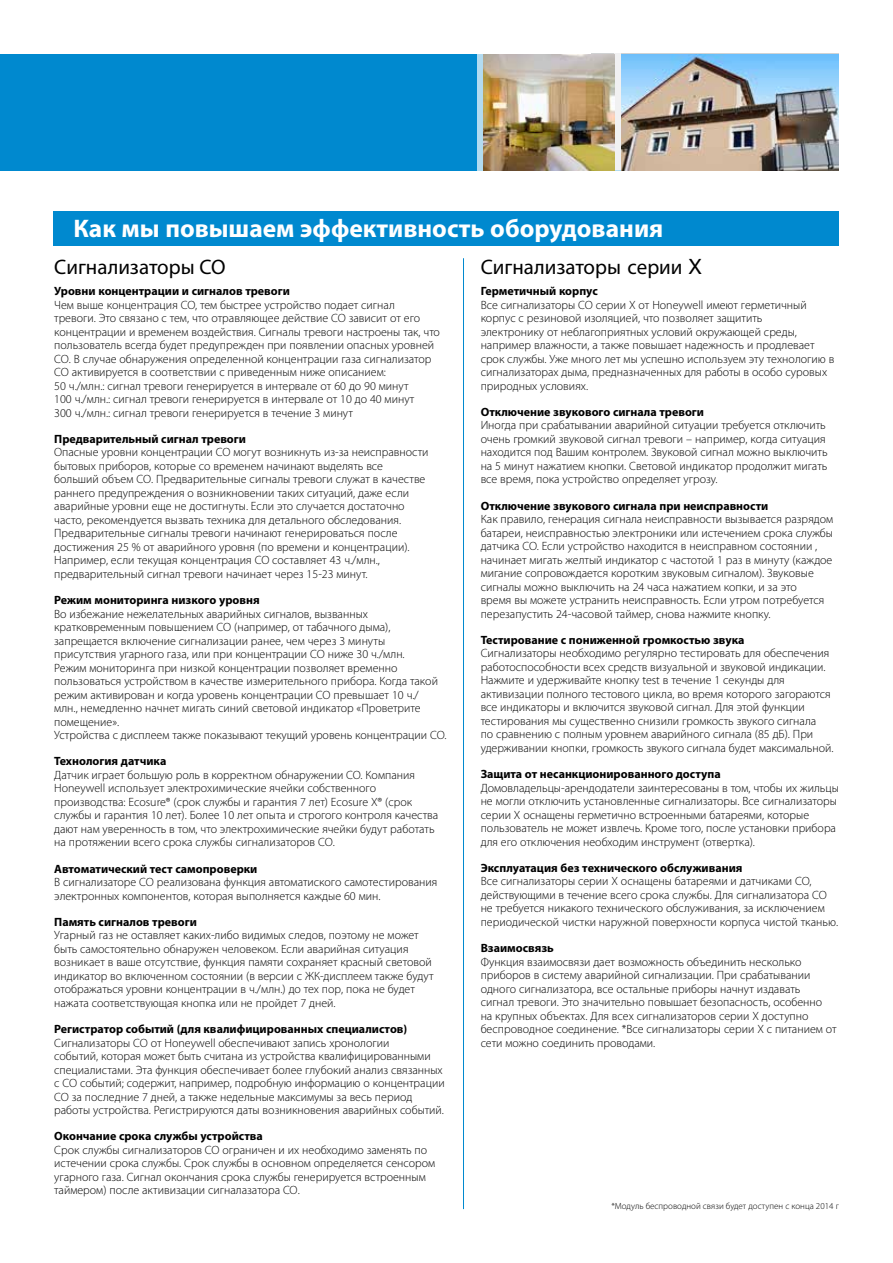
<style>
.page{position:relative;width:893px;height:1263px;background:#fff}
.page>*{position:absolute;margin:0;border:0;box-sizing:border-box;transform-origin:0 0}
.t1{font:700 25.5px "Myriad Pro";color:#fff}
.t2{font:21px "Myriad Pro";color:#000}
.t3{font:300 12px/13.5px "Myriad Pro";color:#000}
.t4{font:700 12px "Myriad Pro";color:#000}
.t5{font:300 9px "Myriad Pro";color:#000}
.s1{font-family:"Helvetica Neue LT"}
</style>
<div class="page">
<div style="left:0;top:54px;width:839px;height:116px;background:#0089cf"></div>
<div style="left:477px;top:54px;width:7px;height:118px;background:#b2dbf0"></div>
<div style="left:614px;top:51px;width:7px;height:121px;background:#f1f1f2"></div>
<div style="left:53px;top:212px;width:786px;height:34px;background:#0089cf"></div>
<hr style="left:463px;top:258px;width:1px;height:951px;background:#0089cf">
<img style="left:484px;top:54px;width:130px;height:116px">
<img style="left:621px;top:54px;width:218px;height:116px">
<h1 class="t1" style="left:73px;top:212px;width:591px">Как мы повышаем эффективность оборудования</h1>
<h2 class="t2" style="left:54px;top:254px;width:173px">Сигнализаторы CO</h2>
<h2 class="t2" style="left:481px;top:254px;width:223px">Сигнализаторы серии <span class="s1">X</span></h2>
<p class="t4" style="left:481px;top:283px;width:119px">Герметичный корпус</p>
<p class="t3" style="left:481px;top:298px;width:355px">Все сигнализаторы СО серии Х от Honeywell имеют герметичный корпус с резиновой изоляцией, что позволяет защитить<br>электронику от неблагоприятных условий окружающей среды, например влажности, а также повышает надежность и продлевает срок службы. Уже много лет мы успешно используем эту технологию в сигнализаторах дыма, предназначенных для работы в особо суровых природных условиях.</p>
<p class="t4" style="left:481px;top:404px;width:225px">Отключение звукового сигнала тревоги</p>
<p class="t3" style="left:481px;top:418px;width:348px">Иногда при срабатывании аварийной ситуации требуется отключить очень громкий звуковой сигнал тревоги – например, когда ситуация находится под Вашим контролем. Звуковой сигнал можно выключить на 5 минут нажатием кнопки. Световой индикатор продолжит мигать все время, пока устройство определяет угрозу.</p>
<p class="t4" style="left:481px;top:498px;width:289px">Отключение звукового сигнала при неисправности</p>
<p class="t3" style="left:481px;top:512px;width:354px">Как правило, генерация сигнала неисправности вызывается разрядом батареи, неисправностью электроники или истечением срока службы датчика CO. Если устройство находится в неисправном состоянии , начинает мигать желтый индикатор с частотой 1 раз в минуту (каждое мигание сопровождается коротким звуковым сигналом). Звуковые сигналы можно выключить на 24 часа нажатием копки, и за это<br>время вы можете устранить неисправность. Если утром потребуется перезапустить 24-часовой таймер, снова нажмите кнопку.</p>
<p class="t4" style="left:481px;top:632px;width:265px">Тестирование с пониженной громкостью звука</p>
<p class="t3" style="left:481px;top:646px;width:354px">Сигнализаторы необходимо регулярно тестировать для обеспечения работоспособности всех средств визуальной и звуковой индикации.<br>Нажмите и удерживайте кнопку test в течение 1 секунды для активизации полного тестового цикла, во время которого загораются все индикаторы и включится звуковой сигнал. Для этой функции тестирования мы существенно снизили громкость звукого сигнала<br>по сравнению с полным уровнем аварийного сигнала (85 дБ). При удерживании кнопки, громкость звукого сигнала будет максимальной.</p>
<p class="t4" style="left:481px;top:766px;width:242px">Защита от несанкционированного доступа</p>
<p class="t3" style="left:481px;top:781px;width:360px">Домовладельцы-арендодатели заинтересованы в том, чтобы их жильцы не могли отключить установленные сигнализаторы. Все сигнализаторы серии Х оснащены герметично встроенными батареями, которые пользователь не может извлечь. Кроме того, после установки прибора для его отключения необходим инструмент (отвертка).</p>
<p class="t4" style="left:481px;top:860px;width:263px">Эксплуатация без технического обслуживания</p>
<p class="t3" style="left:481px;top:874px;width:359px">Все сигнализаторы серии Х оснащены батареями и датчиками CO, действующими в течение всего срока службы. Для сигнализатора CO не требуется никакого технического обслуживания, за исключением периодической чистки наружной поверхности корпуса чистой тканью.</p>
<p class="t4" style="left:481px;top:940px;width:75px">Взаимосвязь</p>
<p class="t3" style="left:481px;top:955px;width:358px">Функция взаимосвязи дает возможность объединить несколько приборов в систему аварийной сигнализации. При срабатывании одного сигнализатора, все остальные приборы начнут издавать сигнал тревоги. Это значительно повышает безопасность, особенно на крупных объектах. Для всех сигнализаторов серии Х доступно беспроводное соединение. *Все сигнализаторы серии Х с питанием от сети можно соединить проводами.</p>
<p class="t4" style="left:54px;top:283px;width:237px">Уровни концентрации и сигналов тревоги</p>
<p class="t3" style="left:54px;top:298px;width:387px">Чем выше концентрация CO, тем быстрее устройство подает сигнал<br>тревоги. Это связано с тем, что отравляющее действие СО зависит от его концентрации и временем воздействия. Сигналы тревоги настроены так, что пользователь всегда будет предупрежден при появлении опасных уровней СО. В случае обнаружения определенной концентрации газа сигнализатор СО активируется в соответствии с приведенным ниже описанием:<br>50 ч./млн.: сигнал тревоги генерируется в интервале от 60 до 90 минут<br>100 ч./млн.: сигнал тревоги генерируется в интервале от 10 до 40 минут<br>300 ч./млн.: сигнал тревоги генерируется в течение 3 минут</p>
<p class="t4" style="left:54px;top:431px;width:193px">Предварительный сигнал тревоги</p>
<p class="t3" style="left:54px;top:445px;width:376px">Опасные уровни концентрации CO могут возникнуть из-за неисправности бытовых приборов, которые со временем начинают выделять все больший объем СО. Предварительные сигналы тревоги служат в качестве раннего предупреждения о возникновении таких ситуаций, даже если аварийные уровни еще не достигнуты. Если это случается достаточно часто, рекомендуется вызвать техника для детального обследования.<br>Предварительные сигналы тревоги начинают генерироваться после достижения 25 % от аварийного уровня (по времени и концентрации).<br>Например, если текущая концентрация CO составляет 43 ч./млн., предварительный сигнал тревоги начинает через 15-23 минут.</p>
<p class="t4" style="left:54px;top:592px;width:207px">Режим мониторинга низкого уровня</p>
<p class="t3" style="left:54px;top:607px;width:394px">Во избежание нежелательных аварийных сигналов, вызванных кратковременным повышением CO (например, от табачного дыма), запрещается включение сигнализации ранее, чем через 3 минуты присутствия угарного газа, или при концентрации CO ниже 30 ч./млн.<br>Режим мониторинга при низкой концентрации позволяет временно пользоваться устройством в качестве измерительного прибора. Когда такой режим активирован и когда уровень концентрации CO превышает 10 ч./<br>млн., немедленно начнет мигать синий световой индикатор «Проветрите помещение».<br>Устройства с дисплеем также показывают текущий уровень концентрации CO.</p>
<p class="t4" style="left:54px;top:753px;width:114px">Технология датчика</p>
<p class="t3" style="left:54px;top:768px;width:386px">Датчик играет большую роль в корректном обнаружении CO. Компания Honeywell использует электрохимические ячейки собственного производства: Ecosure® (срок службы и гарантия 7 лет) Ecosure X® (срок службы и гарантия 10 лет). Более 10 лет опыта и строгого контроля качества дают нам уверенность в том, что электрохимические ячейки будут работать на протяжении всего срока службы сигнализаторов СО.</p>
<p class="t4" style="left:54px;top:861px;width:205px">Автоматический тест самопроверки</p>
<p class="t3" style="left:54px;top:875px;width:385px">В сигнализаторе СО реализована функция автоматиского самотестирования электронных компонентов, которая выполняется каждые 60 мин.</p>
<p class="t4" style="left:54px;top:914px;width:144px">Память сигналов тревоги</p>
<p class="t3" style="left:54px;top:928px;width:381px">Угарный газ не оставляет каких-либо видимых следов, поэтому не может быть самостоятельно обнаружен человеком. Если аварийная ситуация возникает в ваше отсутствие, функция памяти сохраняет красный световой индикатор во включенном состоянии (в версии с ЖК-дисплеем также будут отображаться уровни концентрации в ч./млн.) до тех пор, пока не будет нажата соответствующая кнопка или не пройдет 7 дней.</p>
<p class="t4" style="left:54px;top:1021px;width:355px">Регистратор событий (для квалифицированных специалистов)</p>
<p class="t3" style="left:54px;top:1036px;width:392px">Сигнализаторы CO от Honeywell обеспечивают запись хронологии<br>событий, которая может быть считана из устройства квалифицированными специалистами. Эта функция обеспечивает более глубокий анализ связанных с CO событий; содержит, например, подробную информацию о концентрации CO за последние 7 дней, а также недельные максимумы за весь период работы устройства. Регистрируются даты возникновения аварийных событий.</p>
<p class="t4" style="left:54px;top:1128px;width:210px">Окончание срока службы устройства</p>
<p class="t3" style="left:54px;top:1143px;width:382px">Срок службы сигнализаторов CO ограничен и их необходимо заменять по истечении срока службы. Срок службы в основном определяется сенсором угарного газа. Сигнал окончания срока службы генерируется встроенным таймером) после активизации сигналазатора СО.</p>
<p class="t5" style="left:611px;top:1201px;width:229px">*Модуль беспроводной связи будет доступен с конца 2014 г</p>
</div>
